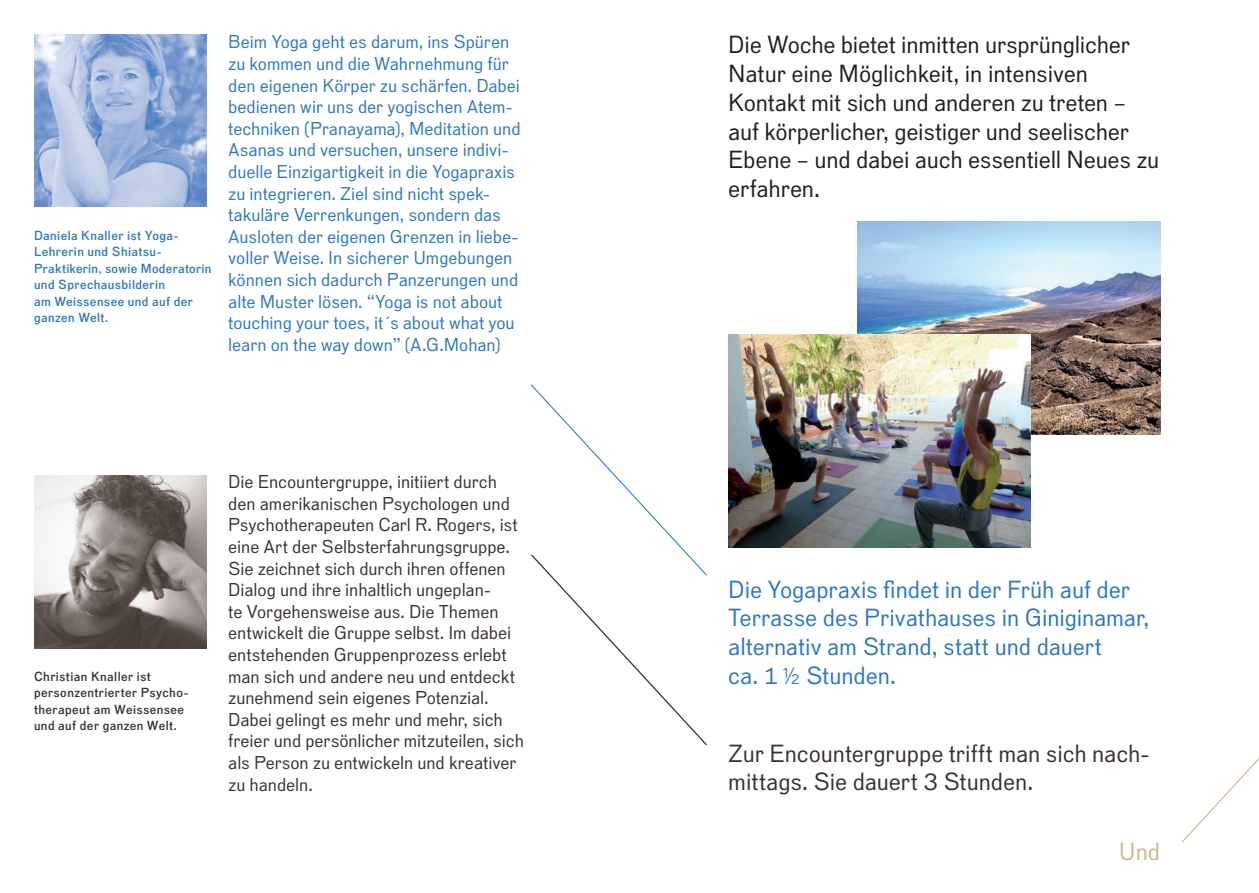
<style>
.page{position:relative;width:1259px;height:893px;background:#fff}
.page>*{position:absolute;margin:0;border:0;box-sizing:border-box;transform-origin:0 0}
.t1{font:24px/28.8px "Dada Grotesk";letter-spacing:-.01em;color:#231f20}
.t2{font:24px/28.8px "Dada Grotesk";letter-spacing:-.005em;color:#2d79be}
.t3{font:24px/28.8px "Dada Grotesk";letter-spacing:-.005em;color:#3b322e}
.t4{font:24px "Dada Grotesk";color:#d0b589}
.t5{font:18px/21.6px "Dada Grotesk";letter-spacing:-.005em;color:#2d79be}
.t6{font:18px/21.6px "Dada Grotesk";color:#3b322e}
.t7{font:500 12.75px/16.5px "Dada Grotesk";letter-spacing:.03em;color:#2d79be}
.t8{font:500 12.75px/16.5px "Dada Grotesk";letter-spacing:.03em;color:#3b322e}
</style>
<div class="page">
<img style="left:34px;top:34px;width:173px;height:173px">
<img style="left:34px;top:476px;width:173px;height:173px">
<svg style="left:530px;top:384px;width:177px;height:362px"></svg>
<svg style="left:1181px;top:758px;width:78px;height:85px"></svg>
<img style="left:857px;top:221px;width:303px;height:213px">
<img style="left:728px;top:334px;width:302px;height:213px">
<p class="t7" style="left:34px;top:227px;width:179px">Daniela Knaller ist Yoga-<br>Lehrerin und Shiatsu-<br>Praktikerin, sowie Moderatorin und Sprechausbilderin<br>am Weissensee und auf der ganzen Welt.</p>
<p class="t5" style="left:228px;top:32px;width:294px">Beim Yoga geht es darum, ins Spüren zu kommen und die Wahrnehmung für den eigenen Körper zu schärfen. Dabei bedienen wir uns der yogischen Atem&shy;techniken (Pranayama), Meditation und Asanas und versuchen, unsere indivi&shy;duelle Einzigartigkeit in die Yogapraxis zu integrieren. Ziel sind nicht spek&shy;takuläre Verrenkungen, sondern das Ausloten der eigenen Grenzen in liebe&shy;voller Weise. In sicherer Umgebungen können sich dadurch Panzerungen und alte Muster lösen. “Yoga is not about touching your toes, it´s about what you learn on the way down” (A.G.Mohan)</p>
<p class="t8" style="left:34px;top:668px;width:155px">Christian Knaller ist personzentrierter Psycho&shy;therapeut am Weissensee und auf der ganzen Welt.</p>
<p class="t6" style="left:228px;top:472px;width:297px">Die Encountergruppe, initiiert durch den amerikanischen Psychologen und Psychotherapeuten Carl R. Rogers, ist eine Art der Selbsterfahrungsgruppe.<br>Sie zeichnet sich durch ihren offenen Dialog und ihre inhaltlich ungeplan-<br>te Vorgehensweise aus. Die Themen entwickelt die Gruppe selbst. Im dabei entstehenden Gruppenprozess erlebt man sich und andere neu und entdeckt zunehmend sein eigenes Potenzial.<br>Dabei gelingt es mehr und mehr, sich freier und persönlicher mitzuteilen, sich als Person zu entwickeln und kreativer zu handeln.</p>
<h1 class="t1" style="left:728px;top:31px;width:432px">Die Woche bietet inmitten ursprünglicher Natur eine Möglichkeit, in intensiven Kontakt mit sich und anderen zu treten – auf körperlicher, geistiger und seelischer Ebene – und dabei auch essentiell Neues zu erfahren.</h1>
<h1 class="t2" style="left:728px;top:575px;width:423px">Die Yogapraxis findet in der Früh auf der Terrasse des Privathauses in Giniginamar, alternativ am Strand, statt und dauert<br>ca. 1 ½ Stunden.</h1>
<h1 class="t3" style="left:728px;top:739px;width:423px">Zur Encountergruppe trifft man sich nach&shy;mittags. Sie dauert 3 Stunden.</h1>
<h1 class="t4" style="left:1119px;top:836px;width:43px">Und</h1>
</div>
